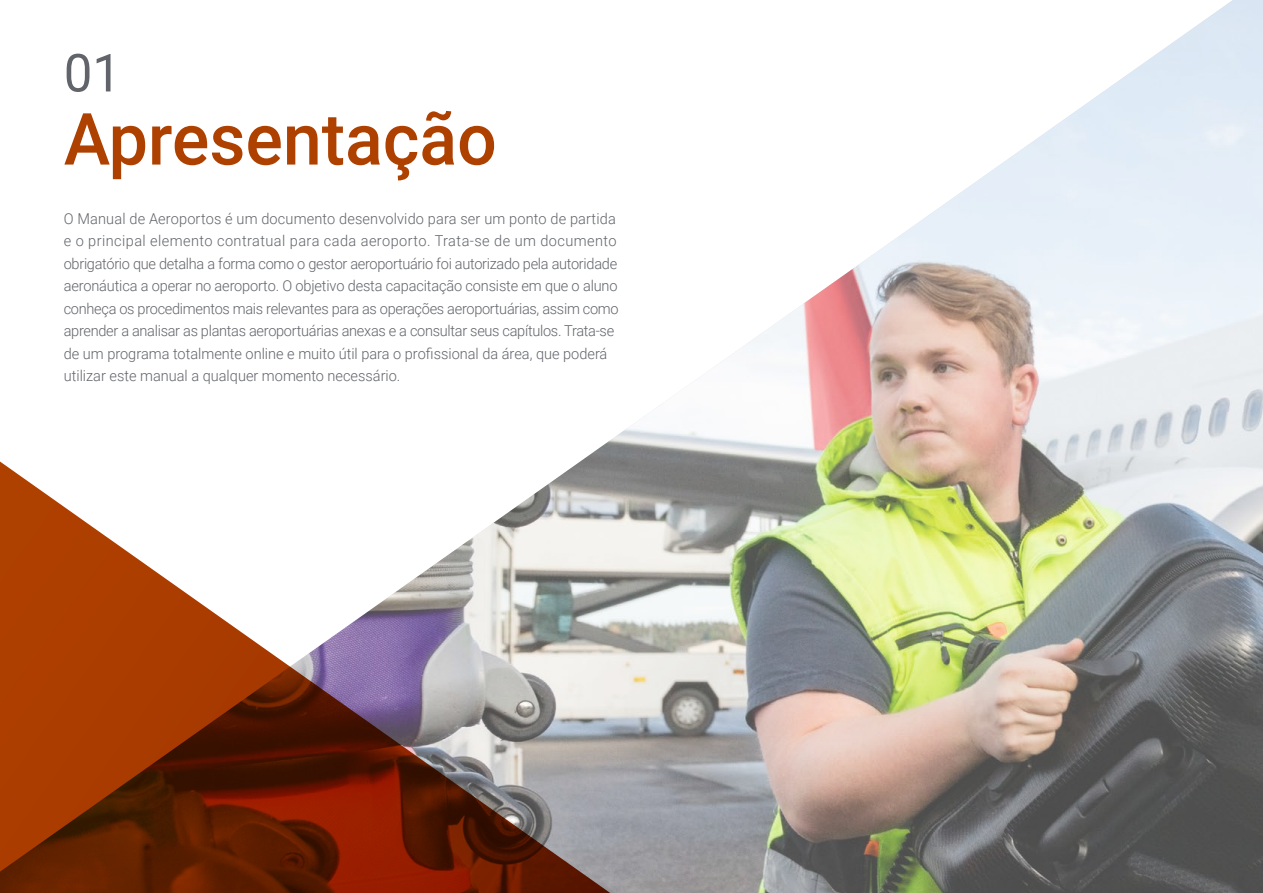
<style>
.page{position:relative;width:1263px;height:893px;background:#fff}
.page>*{position:absolute;margin:0;border:0;box-sizing:border-box;transform-origin:0 0}
.t1{font:500 72px "Roboto";color:#ae4000}
.t2{font:52.5px "Roboto";color:#61646a}
.t3{font:300 15px/22.5px "Roboto";letter-spacing:-.01em;color:#61646a}
</style>
<div class="page">
<img style="left:602px;top:0;width:661px;height:893px">
<svg style="left:0;top:446px;width:640px;height:447px"></svg>
<h2 class="t2" style="left:64px;top:36px;width:59px">01</h2>
<h1 class="t1" style="left:64px;top:89px;width:435px">Apresentação</h1>
<p class="t3" style="left:64px;top:207px;width:556px">O Manual de Aeroportos é um documento desenvolvido para ser um ponto de partida e o principal elemento contratual para cada aeroporto. Trata-se de um documento obrigatório que detalha a forma como o gestor aeroportuário foi autorizado pela autoridade aeronáutica a operar no aeroporto. O objetivo desta capacitação consiste em que o aluno conheça os procedimentos mais relevantes para as operações aeroportuárias, assim como aprender a analisar as plantas aeroportuárias anexas e a consultar seus capítulos. Trata-se de um programa totalmente online e muito útil para o profissional da área, que poderá utilizar este manual a qualquer momento necessário.</p>
</div>
